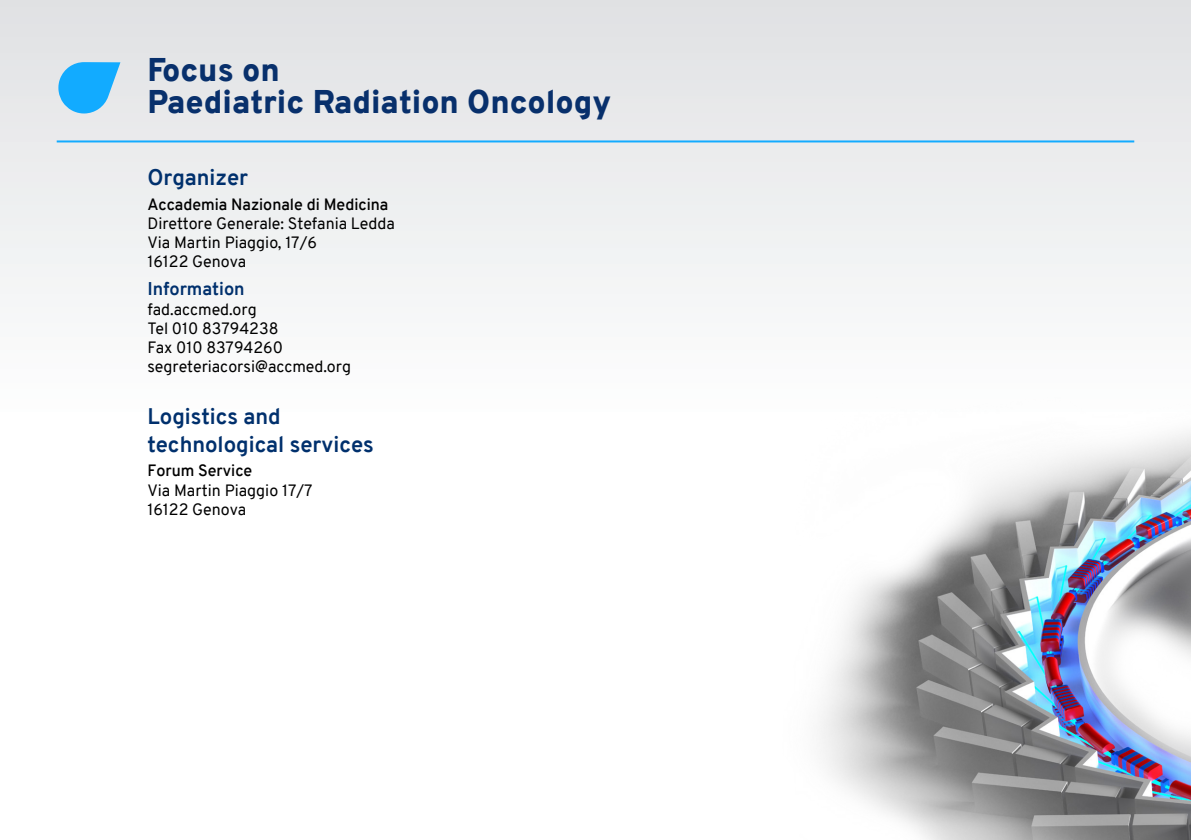
<style>
.page{position:relative;width:1191px;height:840px;background:#fff}
.page>*{position:absolute;margin:0;border:0;box-sizing:border-box;transform-origin:0 0}
.t1{font:900 32px/32px "Overpass";color:#08306c}
.t2{font:700 22px/28px "Overpass";color:#00306d}
.t3{font:700 18px "Overpass";color:#00306d}
.t4{font:16px/19.2px "Overpass";color:#000}
.t5{font:600 16px "Overpass";color:#000}
</style>
<div class="page">
<div style="left:0;top:0;width:1191px;height:839px;background:linear-gradient(to bottom,#e6e8ea,#fff)"></div>
<img style="left:760px;top:327px;width:431px;height:512px">
<hr style="left:57px;top:140px;width:1077px;height:2px;background:#12abff">
<svg style="left:58px;top:62px;width:62px;height:51px;background:#47baf9"></svg>
<h1 class="t1" style="left:147px;top:54px;width:465px">Focus on<br>Paediatric Radiation Oncology</h1>
<h2 class="t2" style="left:147px;top:163px;width:102px">Organizer</h2>
<p class="t5" style="left:147px;top:192px;width:242px">Accademia Nazionale di Medicina</p>
<p class="t4" style="left:147px;top:214px;width:249px">Direttore Generale: Stefania Ledda<br>Via Martin Piaggio, 17/6<br>16122 Genova</p>
<p class="t3" style="left:147px;top:276px;width:99px">Information</p>
<p class="t4" style="left:147px;top:299px;width:205px">fad.accmed.org<br>Tel 010 83794238<br>Fax 010 83794260 segreteriacorsi@accmed.org</p>
<h2 class="t2" style="left:147px;top:402px;width:228px">Logistics and technological services</h2>
<p class="t5" style="left:147px;top:459px;width:106px">Forum Service</p>
<p class="t4" style="left:147px;top:480px;width:167px">Via Martin Piaggio 17/7<br>16122 Genova</p>
</div>
